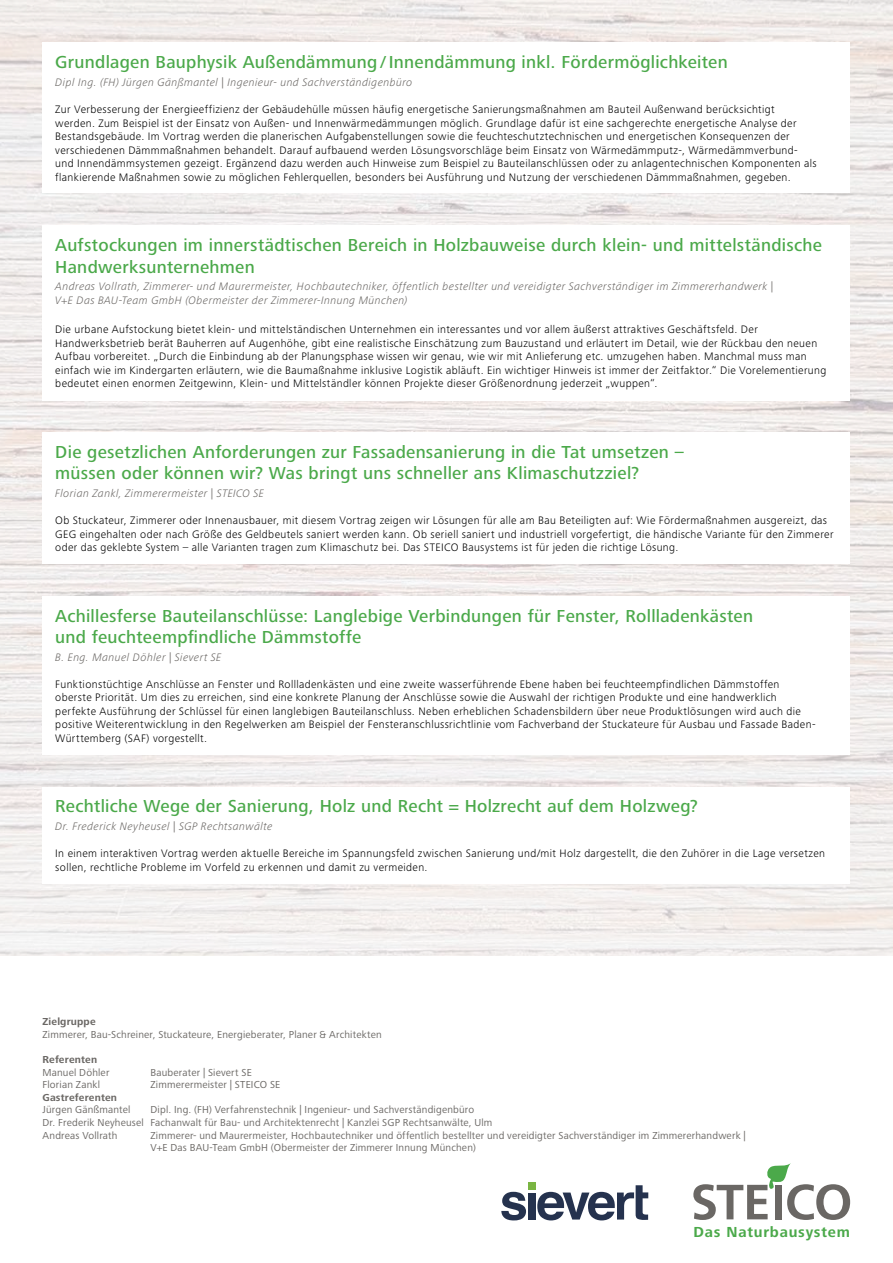
<style>
.page{position:relative;width:893px;height:1263px;background:#fff}
.page>*{position:absolute;margin:0;border:0;box-sizing:border-box;transform-origin:0 0}
.t1{font:500 18px/21.6px "Frutiger Next LTW1 G";letter-spacing:.015em;color:#4ba94a}
.t2{font:700 15px "Frutiger Next LTW1 G";letter-spacing:.05em;color:#4ba94a}
.t3{font:300 11.25px/13.5px "Frutiger Next LTW1 G";letter-spacing:.035em;color:#000}
.t4{font:italic 300 11.25px/13.5px "Frutiger Next LTW1 G";letter-spacing:.035em;color:#6a6764}
.t5{font:10.5px/12.6px "Frutiger Next LTW1 G";letter-spacing:.015em;color:#6a6764}
.t6{font:700 10.5px "Frutiger Next LTW1 G";letter-spacing:.015em;color:#6a6764}
</style>
<div class="page">
<svg style="left:693px;top:1163px;width:157px;height:57px"></svg>
<svg style="left:501px;top:1192px;width:25px;height:28px"></svg>
<div style="left:528px;top:1192px;width:7px;height:27px;background:#25324e"></div>
<svg style="left:537px;top:1185px;width:111px;height:35px"></svg>
<div style="left:528px;top:1182px;width:7px;height:7px;background:#7ab542"></div>
<h1 class="t1" style="left:55px;top:52px;width:674px">Grundlagen Bauphysik Außendämmung / Innendämmung inkl. Fördermöglichkeiten</h1>
<p class="t4" style="left:55px;top:76px;width:359px">Dipl Ing. (FH) Jürgen Gänßmantel | Ingenieur- und Sachverständigenbüro</p>
<p class="t3" style="left:55px;top:103px;width:763px">Zur Verbesserung der Energieeffizienz der Gebäudehülle müssen häufig energetische Sanierungsmaßnahmen am Bauteil Außenwand berücksichtigt werden. Zum Beispiel ist der Einsatz von Außen- und Innenwärmedämmungen möglich. Grundlage dafür ist eine sachgerechte energetische Analyse der Bestandsgebäude. Im Vortrag werden die planerischen Aufgabenstellungen sowie die feuchteschutztechnischen und energetischen Konsequenzen der verschiedenen Dämmmaßnahmen behandelt. Darauf aufbauend werden Lösungsvorschläge beim Einsatz von Wärmedämmputz-, Wärmedämmverbund&shy;und Innendämmsystemen gezeigt. Ergänzend dazu werden auch Hinweise zum Beispiel zu Bauteilanschlüssen oder zu anlagentechnischen Komponenten als flankierende Maßnahmen sowie zu möglichen Fehlerquellen, besonders bei Ausführung und Nutzung der verschiedenen Dämmmaßnahmen, gegeben.</p>
<h1 class="t1" style="left:55px;top:235px;width:768px">Aufstockungen im innerstädtischen Bereich in Holzbauweise durch klein- und mittelständische<br>Handwerksunternehmen</h1>
<p class="t4" style="left:55px;top:280px;width:719px">Andreas Vollrath, Zimmerer- und Maurermeister, Hochbautechniker, öffentlich bestellter und vereidigter Sachverständiger im Zimmererhandwerk |<br>V+E Das BAU-Team GmbH (Obermeister der Zimmerer-Innung München)</p>
<p class="t3" style="left:55px;top:323px;width:773px">Die urbane Aufstockung bietet klein- und mittelständischen Unternehmen ein interessantes und vor allem äußerst attraktives Geschäftsfeld. Der Handwerksbetrieb berät Bauherren auf Augenhöhe, gibt eine realistische Einschätzung zum Bauzustand und erläutert im Detail, wie der Rückbau den neuen Aufbau vorbereitet. „Durch die Einbindung ab der Planungsphase wissen wir genau, wie wir mit Anlieferung etc. umzugehen haben. Manchmal muss man einfach wie im Kindergarten erläutern, wie die Baumaßnahme inklusive Logistik abläuft. Ein wichtiger Hinweis ist immer der Zeitfaktor.“ Die Vorelementierung bedeutet einen enormen Zeitgewinn, Klein- und Mittelständler können Projekte dieser Größenordnung jederzeit „wuppen“.</p>
<h1 class="t1" style="left:55px;top:442px;width:630px">Die gesetzlichen Anforderungen zur Fassadensanierung in die Tat umsetzen – müssen oder können wir? Was bringt uns schneller ans Klimaschutzziel?</h1>
<p class="t4" style="left:55px;top:487px;width:210px">Florian Zankl, Zimmerermeister | STEICO SE</p>
<p class="t3" style="left:55px;top:514px;width:780px">Ob Stuckateur, Zimmerer oder Innenausbauer, mit diesem Vortrag zeigen wir Lösungen für alle am Bau Beteiligten auf: Wie Fördermaßnahmen ausgereizt, das<br>GEG eingehalten oder nach Größe des Geldbeutels saniert werden kann. Ob seriell saniert und industriell vorgefertigt, die händische Variante für den Zimmerer oder das geklebte System – alle Varianten tragen zum Klimaschutz bei. Das STEICO Bausystems ist für jeden die richtige Lösung.</p>
<h1 class="t1" style="left:55px;top:605px;width:699px">Achillesferse Bauteilanschlüsse: Langlebige Verbindungen für Fenster, Rollladenkästen und feuchteempfindliche Dämmstoffe</h1>
<p class="t4" style="left:55px;top:650px;width:168px">B. Eng. Manuel Döhler | Sievert SE</p>
<p class="t3" style="left:55px;top:677px;width:762px">Funktionstüchtige Anschlüsse an Fenster und Rollladenkästen und eine zweite wasserführende Ebene haben bei feuchteempfindlichen Dämmstoffen oberste Priorität. Um dies zu erreichen, sind eine konkrete Planung der Anschlüsse sowie die Auswahl der richtigen Produkte und eine handwerklich perfekte Ausführung der Schlüssel für einen langlebigen Bauteilanschluss. Neben erheblichen Schadensbildern über neue Produktlösungen wird auch die positive Weiterentwicklung in den Regelwerken am Beispiel der Fensteranschlussrichtlinie vom Fachverband der Stuckateure für Ausbau und Fassade Baden-Württemberg (SAF) vorgestellt.</p>
<h1 class="t1" style="left:55px;top:796px;width:644px">Rechtliche Wege der Sanierung, Holz und Recht = Holzrecht auf dem Holzweg?</h1>
<p class="t4" style="left:55px;top:820px;width:219px">Dr. Frederick Neyheusel | SGP Rechtsanwälte</p>
<p class="t3" style="left:55px;top:847px;width:771px">In einem interaktiven Vortrag werden aktuelle Bereiche im Spannungsfeld zwischen Sanierung und/mit Holz dargestellt, die den Zuhörer in die Lage versetzen sollen, rechtliche Probleme im Vorfeld zu erkennen und damit zu vermeiden.</p>
<p class="t6" style="left:43px;top:1016px;width:55px">Zielgruppe</p>
<p class="t5" style="left:43px;top:1028px;width:341px">Zimmerer, Bau-Schreiner, Stuckateure, Energieberater, Planer &amp; Architekten</p>
<p class="t6" style="left:43px;top:1053px;width:56px">Referenten</p>
<p class="t5" style="left:43px;top:1066px;width:68px">Manuel Döhler</p>
<p class="t5" style="left:151px;top:1066px;width:103px">Bauberater | Sievert SE</p>
<p class="t5" style="left:43px;top:1079px;width:59px">Florian Zankl</p>
<p class="t5" style="left:151px;top:1079px;width:131px">Zimmerermeister | STEICO SE</p>
<p class="t6" style="left:43px;top:1091px;width:76px">Gastreferenten</p>
<p class="t5" style="left:43px;top:1104px;width:89px">Jürgen Gänßmantel</p>
<p class="t5" style="left:43px;top:1104px;width:451px;text-indent:108px">Dipl. Ing. (FH) Verfahrenstechnik | Ingenieur- und Sachverständigenbüro<br>Dr. Frederik Neyheusel Fachanwalt für Bau- und Architektenrecht | Kanzlei SGP Rechtsanwälte, Ulm<br>Andreas Vollrath</p>
<p class="t5" style="left:151px;top:1129px;width:597px">Zimmerer- und Maurermeister, Hochbautechniker und öffentlich bestellter und vereidigter Sachverständiger im Zimmererhandwerk |<br>V+E Das BAU-Team GmbH (Obermeister der Zimmerer Innung München)</p>
<h2 class="t2" style="left:694px;top:1223px;width:158px">Das Naturbausystem</h2>
</div>
